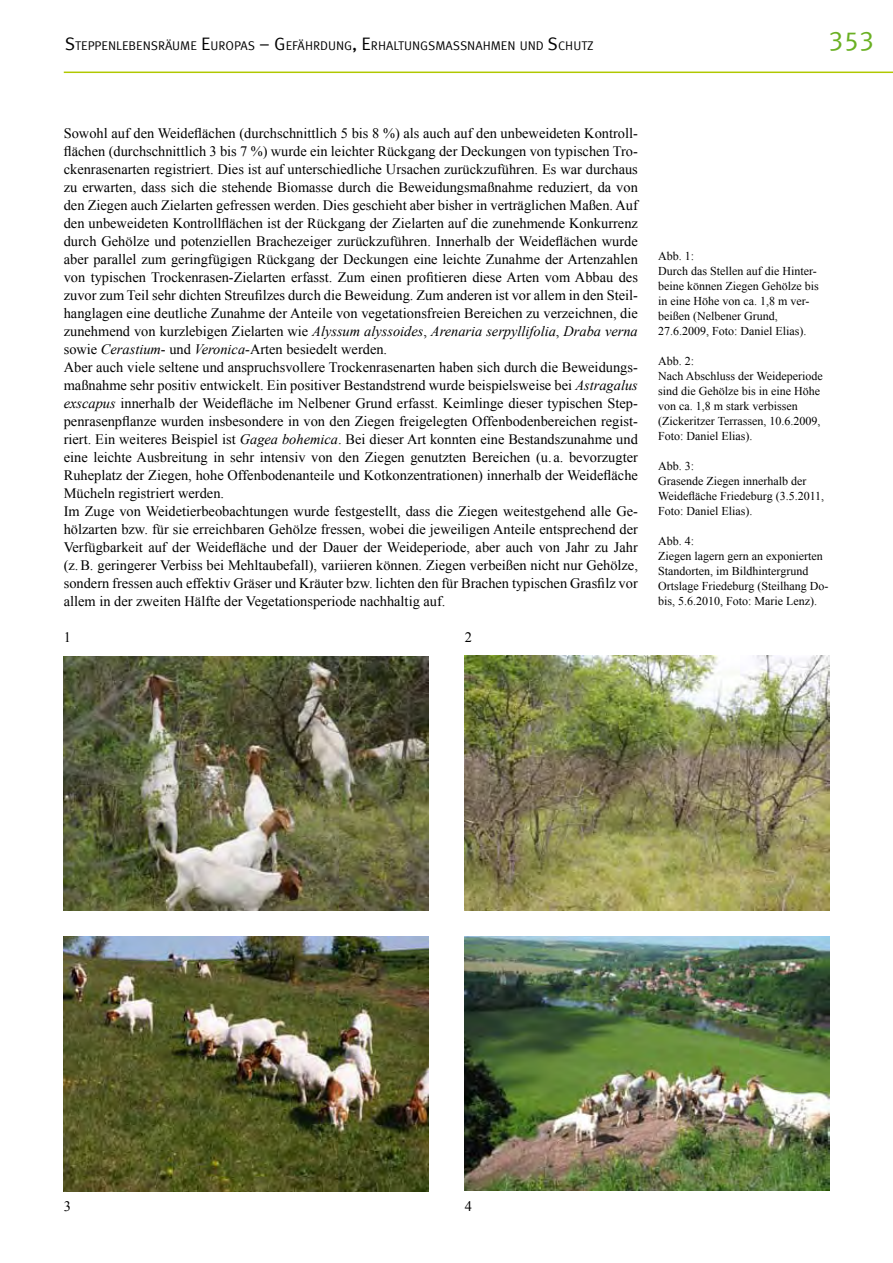
<style>
.page{position:relative;width:893px;height:1263px;background:#fff}
.page>*{position:absolute;margin:0;border:0;box-sizing:border-box;transform-origin:0 0}
.t1{font:27px "Meta Offc Pro Norm";color:#6ab023}
.t2{font:14.4px/18px "Times New Roman";color:#000}
.t3{font:12.6px "Meta Offc Pro Norm";color:#000}
.t4{font:12px/15px "Times New Roman";color:#000}
.s1{font-size:18px}
.s2{font-style:italic}
</style>
<div class="page">
<hr style="left:64px;top:72px;width:829px;height:1px;background:#b1c800">
<img style="left:64px;top:656px;width:364px;height:255px">
<img style="left:465px;top:656px;width:364px;height:254px">
<img style="left:64px;top:937px;width:364px;height:254px">
<img style="left:465px;top:936px;width:364px;height:255px">
<p class="t3" style="left:65px;top:36px;width:530px"><span class="s1">S</span>TEPPENLEBENSRÄUME <span class="s1">E</span>UROPAS <span class="s1">– G</span>EFÄHRDUNG<span class="s1">, E</span>RHALTUNGSMASSNAHMEN UND <span class="s1">S</span>CHUTZ</p>
<h1 class="t1" style="left:828px;top:20px;width:48px">353</h1>
<p class="t2" style="left:64px;top:124px;width:576px">Sowohl auf den Weideflächen (durchschnittlich 5 bis 8 %) als auch auf den unbeweideten Kontroll&shy;flächen (durchschnittlich 3 bis 7 %) wurde ein leichter Rückgang der Deckungen von typischen Tro&shy;ckenrasenarten registriert. Dies ist auf unterschiedliche Ursachen zurückzuführen. Es war durchaus zu erwarten, dass sich die stehende Biomasse durch die Beweidungsmaßnahme reduziert, da von den Ziegen auch Zielarten gefressen werden. Dies geschieht aber bisher in verträglichen Maßen. Auf den unbeweideten Kontrollflächen ist der Rückgang der Zielarten auf die zunehmende Konkurrenz durch Gehölze und potenziellen Brachezeiger zurückzuführen. Innerhalb der Weideflächen wurde aber parallel zum geringfügigen Rückgang der Deckungen eine leichte Zunahme der Artenzahlen von typischen Trockenrasen-Zielarten erfasst. Zum einen profitieren diese Arten vom Abbau des zuvor zum Teil sehr dichten Streufilzes durch die Beweidung. Zum anderen ist vor allem in den Steil&shy;hanglagen eine deutliche Zunahme der Anteile von vegetationsfreien Bereichen zu verzeichnen, die zunehmend von kurzlebigen Zielarten wie <span class="s2">Alyssum alyssoides</span>, <span class="s2">Arenaria serpyllifolia</span>, <span class="s2">Draba verna </span>sowie <span class="s2">Cerastium</span>- und <span class="s2">Veronica</span>-Arten besiedelt werden.<br>Aber auch viele seltene und anspruchsvollere Trockenrasenarten haben sich durch die Beweidungs&shy;maßnahme sehr positiv entwickelt. Ein positiver Bestandstrend wurde beispielsweise bei <span class="s2">Astragalus exscapus</span> innerhalb der Weidefläche im Nelbener Grund erfasst. Keimlinge dieser typischen Step&shy;penrasenpflanze wurden insbesondere in von den Ziegen freigelegten Offenbodenbereichen regist&shy;riert. Ein weiteres Beispiel ist <span class="s2">Gagea bohemica</span>. Bei dieser Art konnten eine Bestandszunahme und eine leichte Ausbreitung in sehr intensiv von den Ziegen genutzten Bereichen (u. a. bevorzugter Ruheplatz der Ziegen, hohe Offenbodenanteile und Kotkonzentrationen) innerhalb der Weidefläche Mücheln registriert werden.<br>Im Zuge von Weidetierbeobachtungen wurde festgestellt, dass die Ziegen weitestgehend alle Ge&shy;hölzarten bzw. für sie erreichbaren Gehölze fressen, wobei die jeweiligen Anteile entsprechend der Verfügbarkeit auf der Weidefläche und der Dauer der Weideperiode, aber auch von Jahr zu Jahr (z.B. geringerer Verbiss bei Mehltaubefall), variieren können. Ziegen verbeißen nicht nur Gehölze, sondern fressen auch effektiv Gräser und Kräuter bzw. lichten den für Brachen typischen Grasfilz vor allem in der zweiten Hälfte der Vegetationsperiode nachhaltig auf.</p>
<p class="t2" style="left:64px;top:628px;width:9px">1</p>
<p class="t2" style="left:465px;top:628px;width:9px">2</p>
<p class="t4" style="left:658px;top:249px;width:162px">Abb. 1:<br>Durch das Stellen auf die Hinter&shy;beine können Ziegen Gehölze bis in eine Höhe von ca. 1,8 m ver&shy;beißen (Nelbener Grund,<br>27.6.2009, Foto: Daniel Elias).</p>
<p class="t4" style="left:658px;top:354px;width:166px">Abb. 2:<br>Nach Abschluss der Weideperiode sind die Gehölze bis in eine Höhe von ca. 1,8 m stark verbissen (Zickeritzer Terrassen, 10.6.2009,<br>Foto: Daniel Elias).</p>
<p class="t4" style="left:658px;top:459px;width:167px">Abb. 3:<br>Grasende Ziegen innerhalb der<br>Weidefläche Friedeburg (3.5.2011,<br>Foto: Daniel Elias).</p>
<p class="t4" style="left:658px;top:534px;width:172px">Abb. 4:<br>Ziegen lagern gern an exponierten<br>Standorten, im Bildhintergrund<br>Ortslage Friedeburg (Steilhang Do&shy;bis, 5.6.2010, Foto: Marie Lenz).</p>
<p class="t2" style="left:64px;top:1197px;width:9px">3</p>
<p class="t2" style="left:465px;top:1197px;width:9px">4</p>
</div>
